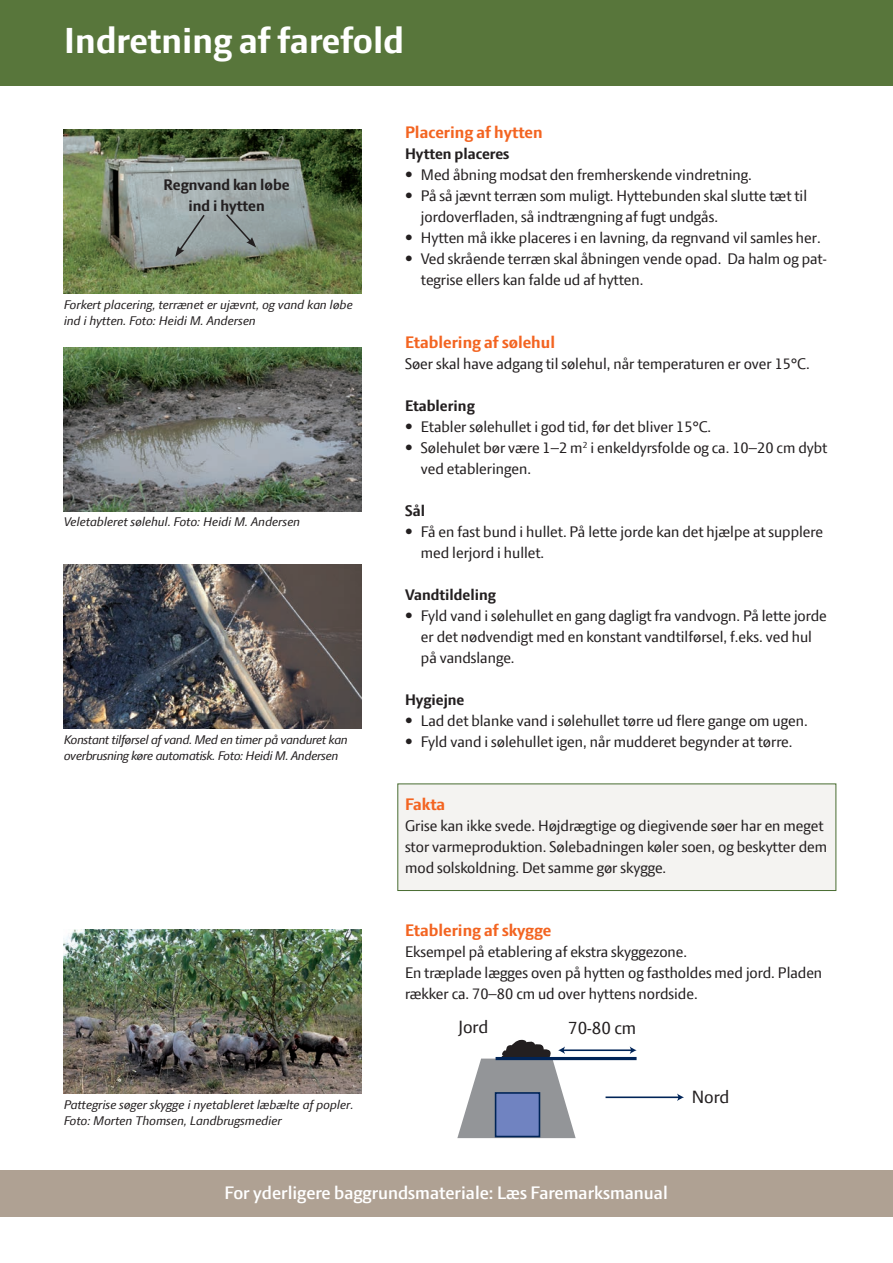
<style>
.page{position:relative;width:893px;height:1263px;background:#fff}
.page>*{position:absolute;margin:0;border:0;box-sizing:border-box;transform-origin:0 0}
.Rubrik{font:700 39px "LF Press Sans";color:#fff}
.Opgave{font:600 19.5px "LF Press Sans";color:#fff}
.t1{font:19.05px "LF Press Sans";color:#231f20}
.mellemrubrik_i_kasse{font:700 18px "LF Press Sans";color:#f36421}
.brødtekst{font:16.5px/21px "LF Press Sans";color:#231f20}
.Fed_brød{font:700 16.5px/21px "LF Press Sans";color:#231f20;text-align:center}
.Billedtekst{font:italic 13.5px/16.5px "LF Press Sans";color:#231f20}
.Billedtekst-2{font:italic 13.5px/16.5px "LF Press Sans";letter-spacing:-.02em;color:#231f20}
</style>
<div class="page">
<div style="left:0;top:1170px;width:893px;height:47px;background:#afa193"></div>
<div style="left:0;top:0;width:893px;height:85px;background:#58763b"></div>
<div style="left:397px;top:783px;width:439px;height:108px;background:#f4f3f1;border:1px solid #486c31"></div>
<img style="left:64px;top:129px;width:297px;height:164px">
<img style="left:64px;top:347px;width:297px;height:164px">
<img style="left:64px;top:565px;width:297px;height:164px">
<img style="left:64px;top:929px;width:297px;height:164px">
<hr style="left:496px;top:1057px;width:141px;height:3px;background:#002457">
<hr style="left:563px;top:1049px;width:69px;height:2px;background:#002457">
<svg style="left:457px;top:1040px;width:119px;height:98px"></svg>
<svg style="left:630px;top:1046px;width:7px;height:8px"></svg>
<hr style="left:606px;top:1096px;width:73px;height:2px;background:#002457">
<svg style="left:677px;top:1093px;width:7px;height:8px"></svg>
<svg style="left:175px;top:213px;width:31px;height:44px"></svg>
<svg style="left:225px;top:213px;width:31px;height:34px"></svg>
<p class="Rubrik" style="left:64px;top:18px;width:342px">Indretning af farefold</p>
<p class="Fed_brød" style="left:164px;top:174px;width:128px">Regnvand kan løbe ind i hytten</p>
<p class="Billedtekst" style="left:64px;top:296px;width:290px">Forkert placering, terrænet er ujævnt, og vand kan løbe ind i hytten. Foto: Heidi M. Andersen</p>
<p class="Billedtekst" style="left:64px;top:513px;width:238px">Veletableret sølehul. Foto: Heidi M. Andersen</p>
<p class="Billedtekst-2" style="left:64px;top:731px;width:285px">Konstant tilførsel af vand. Med en timer på vanduret kan overbrusning køre automatisk. Foto: Heidi M. Andersen</p>
<p class="Billedtekst" style="left:64px;top:1096px;width:291px">Pattegrise søger skygge i nyetableret læbælte af popler.<br>Foto: Morten Thomsen, Landbrugsmedier</p>
<p class="mellemrubrik_i_kasse" style="left:405px;top:122px;width:139px">Placering af hytten</p>
<p class="Fed_brød" style="left:405px;top:143px;width:106px">Hytten placeres</p>
<p class="brødtekst" style="left:405px;top:164px;width:348px">• Med åbning modsat den fremherskende vindretning.</p>
<p class="brødtekst" style="left:421px;top:185px;width:388px;text-indent:-16px">• På så jævnt terræn som muligt. Hyttebunden skal slutte tæt til jordoverfladen, så indtrængning af fugt undgås.</p>
<p class="brødtekst" style="left:405px;top:227px;width:417px">• Hytten må ikke placeres i en lavning, da regnvand vil samles her.</p>
<p class="brødtekst" style="left:421px;top:248px;width:407px;text-indent:-16px">• Ved skrående terræn skal åbningen vende opad. Da halm og pat&shy;tegrise ellers kan falde ud af hytten.</p>
<p class="mellemrubrik_i_kasse" style="left:405px;top:332px;width:152px">Etablering af sølehul</p>
<p class="brødtekst" style="left:405px;top:353px;width:406px">Søer skal have adgang til sølehul, når temperaturen er over 15°C.</p>
<p class="Fed_brød" style="left:405px;top:395px;width:71px">Etablering</p>
<p class="brødtekst" style="left:405px;top:416px;width:308px">• Etabler sølehullet i god tid, før det bliver 15°C.</p>
<p class="brødtekst" style="left:421px;top:437px;width:408px;text-indent:-16px">• Sølehulet bør være 1–2 m<sup>2</sup> i enkeldyrsfolde og ca. 10–20 cm dybt ved etableringen.</p>
<p class="Fed_brød" style="left:405px;top:500px;width:22px">Sål</p>
<p class="brødtekst" style="left:421px;top:521px;width:404px;text-indent:-16px">• Få en fast bund i hullet. På lette jorde kan det hjælpe at supplere med lerjord i hullet.</p>
<p class="Fed_brød" style="left:405px;top:584px;width:92px">Vandtildeling</p>
<p class="brødtekst" style="left:421px;top:605px;width:407px;text-indent:-16px">• Fyld vand i sølehullet en gang dagligt fra vandvogn. På lette jorde er det nødvendigt med en konstant vandtilførsel, f.eks. ved hul på vandslange.</p>
<p class="Fed_brød" style="left:405px;top:689px;width:61px">Hygiejne</p>
<p class="brødtekst" style="left:405px;top:710px;width:404px">• Lad det blanke vand i sølehullet tørre ud flere gange om ugen.</p>
<p class="brødtekst" style="left:405px;top:731px;width:389px">• Fyld vand i sølehullet igen, når mudderet begynder at tørre.</p>
<p class="mellemrubrik_i_kasse" style="left:405px;top:794px;width:42px">Fakta</p>
<p class="brødtekst" style="left:405px;top:815px;width:424px">Grise kan ikke svede. Højdrægtige og diegivende søer har en meget stor varmeproduktion. Sølebadningen køler soen, og beskytter dem mod solskoldning. Det samme gør skygge.</p>
<p class="mellemrubrik_i_kasse" style="left:405px;top:920px;width:148px">Etablering af skygge</p>
<p class="brødtekst" style="left:405px;top:941px;width:284px">Eksempel på etablering af ekstra skyggezone.</p>
<p class="brødtekst" style="left:405px;top:962px;width:419px">En træplade lægges oven på hytten og fastholdes med jord. Pladen rækker ca. 70–80 cm ud over hyttens nordside.</p>
<p class="t1" style="left:458px;top:1015px;width:31px">Jord</p>
<p class="t1" style="left:568px;top:1016px;width:69px">70-80 cm</p>
<p class="t1" style="left:692px;top:1085px;width:39px">Nord</p>
<p class="Opgave" style="left:225px;top:1182px;width:445px">For yderligere baggrundsmateriale: Læs Faremarksmanual</p>
</div>
